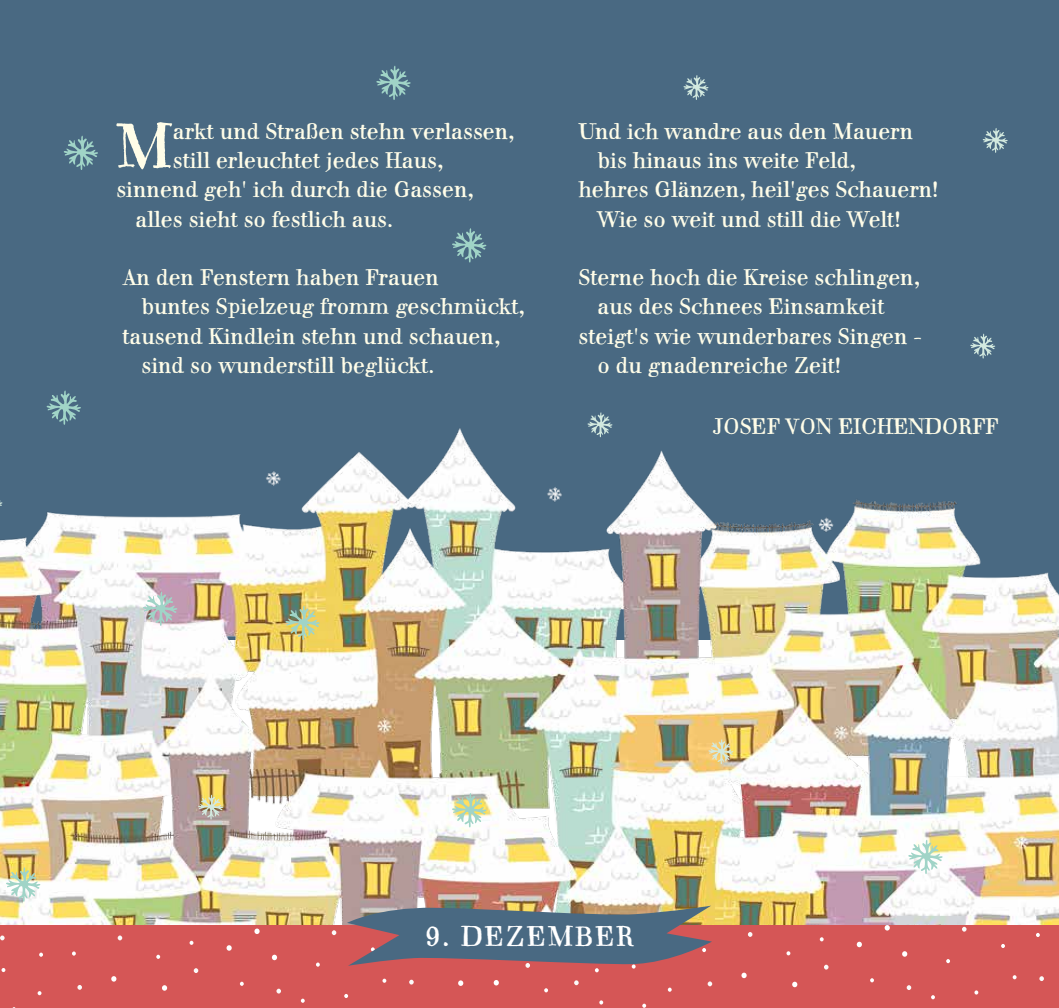
<style>
.page{position:relative;width:1059px;height:1008px;background:#fff}
.page>*{position:absolute;margin:0;border:0;box-sizing:border-box;transform-origin:0 0}
.t1{font:60.3px "Gnapsmuehle";color:#fffde8}
.t2{font:27px "Gnapsmuehle";letter-spacing:.075em;color:#fff}
.t3{font:21.38px "Gnapsmuehle";color:#fffde8}
</style>
<div class="page">
<div style="left:0;top:0;width:1059px;height:640px;background:#496982"></div>
<img style="left:0;top:424px;width:1059px;height:501px">
<div style="left:0;top:925px;width:1059px;height:83px;background:#d55656"></div>
<svg style="left:111px;top:976px;width:5px;height:5px"></svg>
<svg style="left:2px;top:968px;width:3px;height:4px"></svg>
<svg style="left:39px;top:952px;width:4px;height:4px"></svg>
<svg style="left:38px;top:991px;width:3px;height:4px"></svg>
<svg style="left:72px;top:951px;width:4px;height:4px"></svg>
<svg style="left:0;top:935px;width:5px;height:5px"></svg>
<svg style="left:77px;top:985px;width:5px;height:5px"></svg>
<svg style="left:118px;top:935px;width:4px;height:5px"></svg>
<svg style="left:226px;top:945px;width:6px;height:5px"></svg>
<svg style="left:162px;top:985px;width:5px;height:5px"></svg>
<svg style="left:156px;top:954px;width:4px;height:5px"></svg>
<svg style="left:190px;top:940px;width:3px;height:5px"></svg>
<svg style="left:240px;top:981px;width:4px;height:5px"></svg>
<svg style="left:194px;top:968px;width:4px;height:5px"></svg>
<svg style="left:272px;top:954px;width:5px;height:6px"></svg>
<svg style="left:458px;top:980px;width:5px;height:6px"></svg>
<svg style="left:254px;top:928px;width:6px;height:6px"></svg>
<svg style="left:316px;top:962px;width:4px;height:4px"></svg>
<svg style="left:301px;top:998px;width:4px;height:5px"></svg>
<svg style="left:344px;top:994px;width:4px;height:4px"></svg>
<svg style="left:382px;top:978px;width:4px;height:5px"></svg>
<svg style="left:332px;top:930px;width:4px;height:5px"></svg>
<svg style="left:409px;top:979px;width:5px;height:5px"></svg>
<svg style="left:276px;top:988px;width:5px;height:5px"></svg>
<svg style="left:494px;top:980px;width:5px;height:5px"></svg>
<svg style="left:544px;top:988px;width:4px;height:4px"></svg>
<svg style="left:741px;top:972px;width:5px;height:6px"></svg>
<svg style="left:599px;top:1000px;width:4px;height:4px"></svg>
<svg style="left:642px;top:1003px;width:4px;height:5px"></svg>
<svg style="left:668px;top:987px;width:4px;height:4px"></svg>
<svg style="left:707px;top:981px;width:5px;height:5px"></svg>
<svg style="left:748px;top:932px;width:4px;height:5px"></svg>
<svg style="left:574px;top:980px;width:5px;height:5px"></svg>
<svg style="left:857px;top:941px;width:5px;height:6px"></svg>
<svg style="left:792px;top:981px;width:5px;height:6px"></svg>
<svg style="left:786px;top:951px;width:4px;height:4px"></svg>
<svg style="left:820px;top:937px;width:3px;height:4px"></svg>
<svg style="left:870px;top:978px;width:4px;height:4px"></svg>
<svg style="left:824px;top:964px;width:4px;height:5px"></svg>
<svg style="left:902px;top:951px;width:5px;height:5px"></svg>
<svg style="left:884px;top:925px;width:6px;height:5px"></svg>
<svg style="left:946px;top:959px;width:4px;height:4px"></svg>
<svg style="left:931px;top:995px;width:4px;height:4px"></svg>
<svg style="left:1001px;top:944px;width:4px;height:4px"></svg>
<svg style="left:974px;top:990px;width:4px;height:4px"></svg>
<svg style="left:1012px;top:975px;width:4px;height:4px"></svg>
<svg style="left:1036px;top:933px;width:4px;height:4px"></svg>
<svg style="left:962px;top:927px;width:4px;height:4px"></svg>
<svg style="left:1039px;top:976px;width:5px;height:5px"></svg>
<svg style="left:906px;top:985px;width:5px;height:5px"></svg>
<svg style="left:347px;top:905px;width:365px;height:67px"></svg>
<svg style="left:452px;top:228px;width:34px;height:35px"></svg>
<svg style="left:63px;top:136px;width:35px;height:34px"></svg>
<svg style="left:143px;top:591px;width:35px;height:36px"></svg>
<svg style="left:46px;top:390px;width:35px;height:35px"></svg>
<svg style="left:452px;top:793px;width:34px;height:35px"></svg>
<svg style="left:376px;top:66px;width:35px;height:34px"></svg>
<svg style="left:6px;top:867px;width:35px;height:35px"></svg>
<svg style="left:285px;top:606px;width:35px;height:35px"></svg>
<svg style="left:683px;top:75px;width:25px;height:25px"></svg>
<svg style="left:970px;top:334px;width:25px;height:25px"></svg>
<svg style="left:198px;top:794px;width:25px;height:26px"></svg>
<svg style="left:982px;top:128px;width:26px;height:25px"></svg>
<svg style="left:587px;top:412px;width:25px;height:26px"></svg>
<svg style="left:0;top:490px;width:3px;height:26px"></svg>
<svg style="left:708px;top:739px;width:25px;height:26px"></svg>
<svg style="left:908px;top:839px;width:35px;height:36px"></svg>
<h1 class="t1" style="left:116px;top:109px;width:58px">M</h1>
<p class="t3" style="left:173px;top:118px;width:343px">arkt und Straßen stehn verlassen,</p>
<p class="t3" style="left:173px;top:147px;width:272px">still erleuchtet jedes Haus,</p>
<p class="t3" style="left:116px;top:176px;width:358px">sinnend geh' ich durch die Gassen,</p>
<p class="t3" style="left:136px;top:206px;width:259px">alles sieht so festlich aus.</p>
<p class="t3" style="left:122px;top:264px;width:318px">An den Fenstern haben Frauen</p>
<p class="t3" style="left:141px;top:293px;width:384px">buntes Spielzeug fromm geschmückt,</p>
<p class="t3" style="left:122px;top:323px;width:379px">tausend Kindlein stehn und schauen,</p>
<p class="t3" style="left:141px;top:352px;width:294px">sind so wunderstill beglückt.</p>
<p class="t3" style="left:578px;top:118px;width:336px">Und ich wandre aus den Mauern</p>
<p class="t3" style="left:597px;top:147px;width:259px">bis hinaus ins weite Feld,</p>
<p class="t3" style="left:578px;top:176px;width:362px">hehres Glänzen, heil'ges Schauern!</p>
<p class="t3" style="left:597px;top:206px;width:305px">Wie so weit und still die Welt!</p>
<p class="t3" style="left:578px;top:264px;width:343px">Sterne hoch die Kreise schlingen,</p>
<p class="t3" style="left:597px;top:293px;width:288px">aus des Schnees Einsamkeit</p>
<p class="t3" style="left:578px;top:323px;width:345px">steigt's wie wunderbares Singen -</p>
<p class="t3" style="left:597px;top:352px;width:245px">o du gnadenreiche Zeit!</p>
<p class="t3" style="left:713px;top:413px;width:287px">JOSEF VON EICHENDORFF</p>
<p class="t2" style="left:425px;top:919px;width:210px">9. DEZEMBER</p>
</div>
